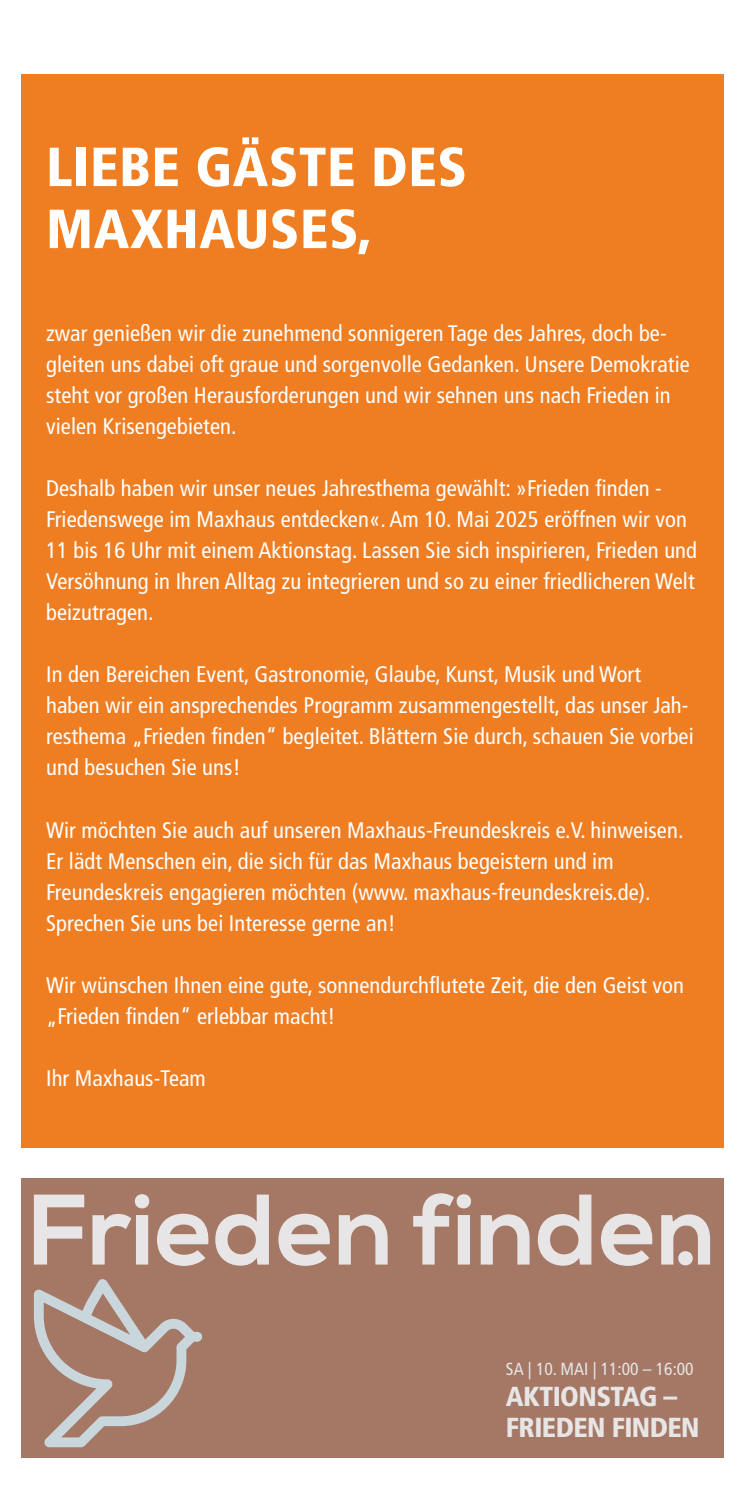
<style>
.page{position:relative;width:745px;height:1489px;background:#fff}
.page>*{position:absolute;margin:0;border:0;box-sizing:border-box;transform-origin:0 0}
.t1{font:900 condensed 55px/62px "Frutiger LT Std";letter-spacing:.01em;color:#fff}
.t2{font:900 condensed 27.5px/31px "Frutiger LT Std";letter-spacing:-.02em;color:#e7e5e5}
.t3{font:condensed 22.5px/31px "Frutiger LT Std";letter-spacing:.005em;color:#fff}
.t4{font:condensed 17.5px "Frutiger LT Std";color:#e7e5e5}
</style>
<div class="page">
<div style="left:21px;top:74px;width:702px;height:1073px;background:#ef7d22"></div>
<div style="left:21px;top:1178px;width:702px;height:279px;background:#a47865"></div>
<svg style="left:34px;top:1194px;width:50px;height:70px"></svg>
<svg style="left:92px;top:1194px;width:57px;height:70px"></svg>
<svg style="left:157px;top:1194px;width:112px;height:71px"></svg>
<svg style="left:278px;top:1213px;width:52px;height:52px"></svg>
<svg style="left:338px;top:1214px;width:49px;height:50px"></svg>
<svg style="left:413px;top:1193px;width:58px;height:71px"></svg>
<svg style="left:480px;top:1214px;width:49px;height:50px"></svg>
<svg style="left:537px;top:1194px;width:54px;height:71px"></svg>
<svg style="left:601px;top:1213px;width:52px;height:52px"></svg>
<svg style="left:661px;top:1214px;width:48px;height:52px"></svg>
<svg style="left:34px;top:1279px;width:168px;height:167px"></svg>
<h1 class="t1" style="left:46px;top:136px;width:422px">LIEBE GÄSTE DES<br>MAXHAUSES,</h1>
<p class="t3" style="left:46px;top:318px;width:644px">zwar genießen wir die zunehmend sonnigeren Tage des Jahres, doch be&shy;gleiten uns dabei oft graue und sorgenvolle Gedanken. Unsere Demokratie steht vor großen Herausforderungen und wir sehnen uns nach Frieden in vielen Krisengebieten.</p>
<p class="t3" style="left:46px;top:473px;width:652px">Deshalb haben wir unser neues Jahresthema gewählt: »Frieden finden - Friedenswege im Maxhaus entdecken«. Am 10. Mai 2025 eröffnen wir von 11 bis 16 Uhr mit einem Aktionstag. Lassen Sie sich inspirieren, Frieden und Versöhnung in Ihren Alltag zu integrieren und so zu einer friedlicheren Welt beizutragen.</p>
<p class="t3" style="left:46px;top:659px;width:648px">In den Bereichen Event, Gastronomie, Glaube, Kunst, Musik und Wort haben wir ein ansprechendes Programm zusammengestellt, das unser Jah&shy;resthema „Frieden finden“ begleitet. Blättern Sie durch, schauen Sie vorbei und besuchen Sie uns!</p>
<p class="t3" style="left:46px;top:814px;width:638px">Wir möchten Sie auch auf unseren Maxhaus-Freundeskreis e.V. hinweisen.<br>Er lädt Menschen ein, die sich für das Maxhaus begeistern und im Freundeskreis engagieren möchten (www. maxhaus-freundeskreis.de).<br>Sprechen Sie uns bei Interesse gerne an!</p>
<p class="t3" style="left:46px;top:969px;width:639px">Wir wünschen Ihnen eine gute, sonnendurchflutete Zeit, die den Geist von „Frieden finden“ erlebbar macht!</p>
<p class="t3" style="left:46px;top:1062px;width:161px">Ihr Maxhaus-Team</p>
<p class="t4" style="left:505px;top:1358px;width:189px">SA | 10. MAI | 11:00 – 16:00</p>
<p class="t2" style="left:505px;top:1380px;width:195px">AKTIONSTAG –<br>FRIEDEN FINDEN</p>
</div>
